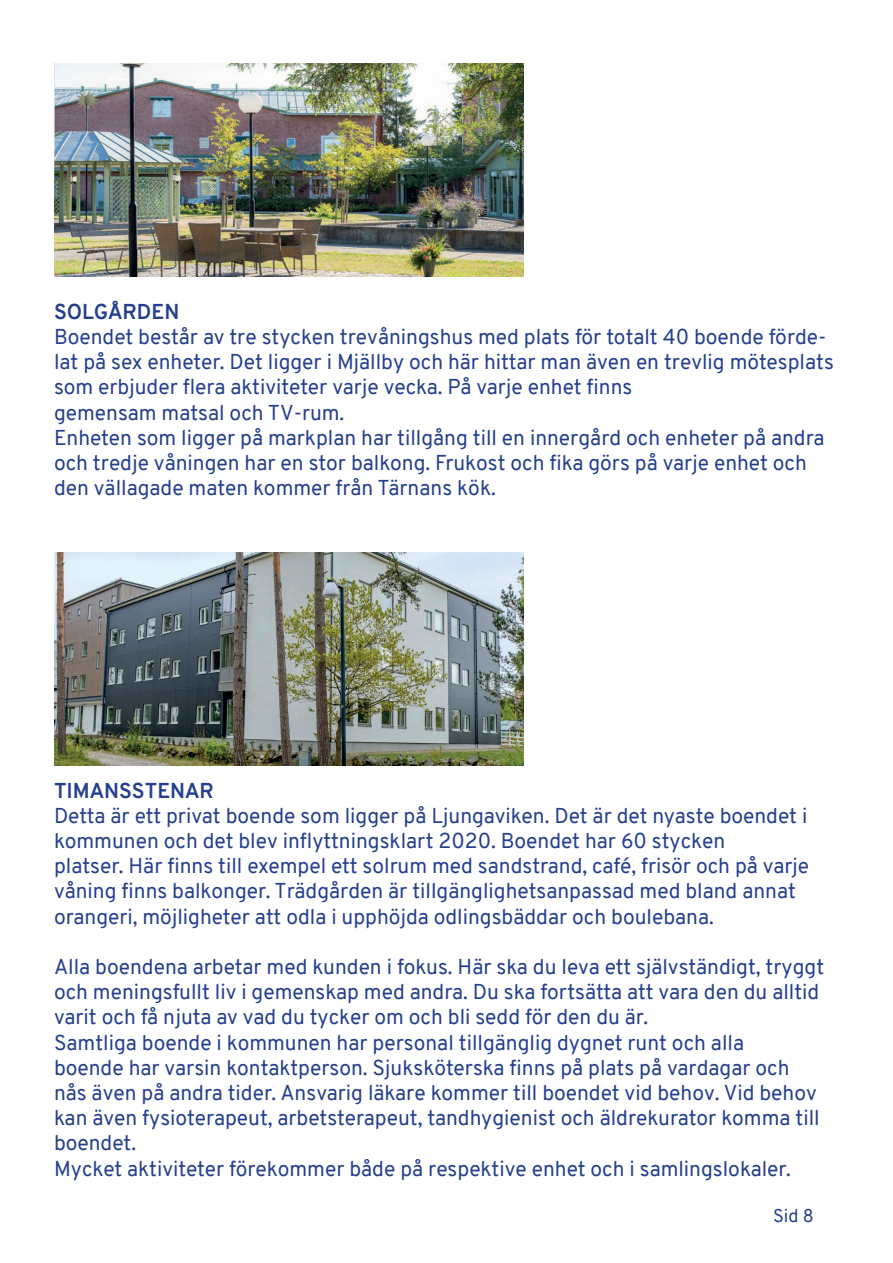
<style>
.page{position:relative;width:893px;height:1263px;background:#fff}
.page>*{position:absolute;margin:0;border:0;box-sizing:border-box;transform-origin:0 0}
.t1{font:21px/25.2px "Overpass";color:#253f8e}
.t2{font:700 21px "Overpass";color:#253f8e}
.t3{font:18px "Overpass";color:#253f8e}
</style>
<div class="page">
<img style="left:54px;top:64px;width:469px;height:212px">
<img style="left:54px;top:553px;width:469px;height:212px">
<p class="t2" style="left:54px;top:296px;width:127px">SOLGÅRDEN</p>
<p class="t1" style="left:54px;top:324px;width:781px">Boendet består av tre stycken trevåningshus med plats för totalt 40 boende förde&shy;lat på sex enheter. Det ligger i Mjällby och här hittar man även en trevlig mötesplats som erbjuder flera aktiviteter varje vecka. På varje enhet finns<br>gemensam matsal och TV-rum.<br>Enheten som ligger på markplan har tillgång till en innergård och enheter på andra och tredje våningen har en stor balkong. Frukost och fika görs på varje enhet och den vällagade maten kommer från Tärnans kök.</p>
<p class="t2" style="left:54px;top:775px;width:161px">TIMANSSTENAR</p>
<p class="t1" style="left:54px;top:803px;width:757px">Detta är ett privat boende som ligger på Ljungaviken. Det är det nyaste boendet i kommunen och det blev inflyttningsklart 2020. Boendet har 60 stycken<br>platser. Här finns till exempel ett solrum med sandstrand, café, frisör och på varje våning finns balkonger. Trädgården är tillgänglighetsanpassad med bland annat orangeri, möjligheter att odla i upphöjda odlingsbäddar och boulebana.</p>
<p class="t1" style="left:54px;top:954px;width:772px">Alla boendena arbetar med kunden i fokus. Här ska du leva ett självständigt, tryggt och meningsfullt liv i gemenskap med andra. Du ska fortsätta att vara den du alltid varit och få njuta av vad du tycker om och bli sedd för den du är.<br>Samtliga boende i kommunen har personal tillgänglig dygnet runt och alla<br>boende har varsin kontaktperson. Sjuksköterska finns på plats på vardagar och nås även på andra tider. Ansvarig läkare kommer till boendet vid behov. Vid behov kan även fysioterapeut, arbetsterapeut, tandhygienist och äldrekurator komma till boendet.<br>Mycket aktiviteter förekommer både på respektive enhet och i samlingslokaler.</p>
<p class="t3" style="left:773px;top:1203px;width:42px">Sid 8</p>
</div>
